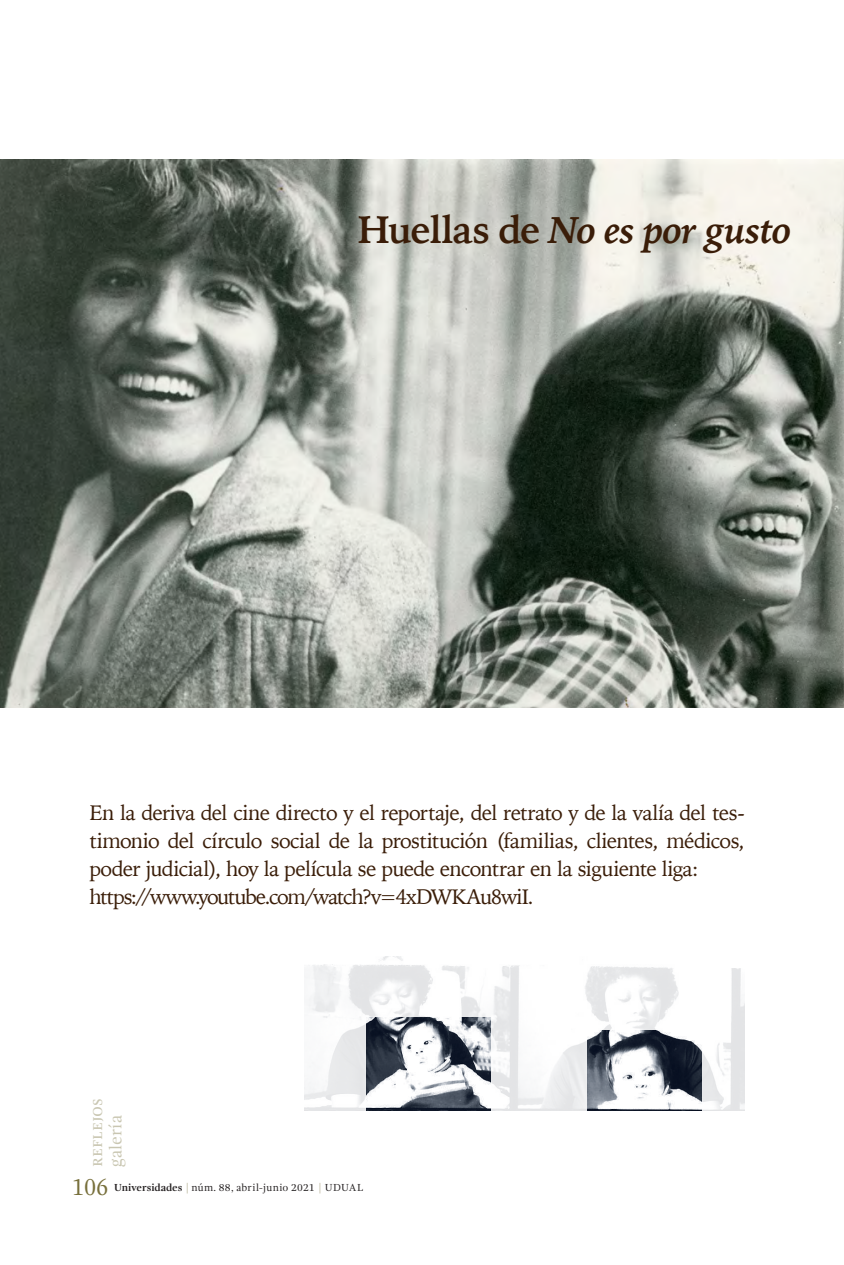
<style>
.page{position:relative;width:844px;height:1265px;background:#fff}
.page>*{position:absolute;margin:0;border:0;box-sizing:border-box;transform-origin:0 0}
.Ad-titulo{font:italic 700 38.5px "Iowan Old Style";letter-spacing:-.025em;color:#3a1d08}
.t1{font:24.5px "Gandhi Serif";color:#78703c;scale:.9 1}
.AQ-fecha{font:21px/28px "Iowan Old Style";letter-spacing:-.04em;color:#3a1d08;text-align:justify}
.AQ-fecha-2{font:21px "Iowan Old Style";letter-spacing:-.065em;color:#3a1d08}
.t2{font:17.5px/19.6px "Gandhi Serif";letter-spacing:.005em;color:#c9c6b1}
.mar-universidades_iz{font:10.5px "Gandhi Serif";letter-spacing:.02em;color:#231f20}
.s1{font-style:normal}
.s2{font-weight:700}
.s3{color:#aea98a}
</style>
<div class="page">
<img style="left:0;top:160px;width:843px;height:548px">
<img style="left:304px;top:957px;width:439px;height:153px">
<p class="Ad-titulo" style="left:357px;top:196px;width:436px"><span class="s1">Huellas de</span> No es por gusto</p>
<p class="AQ-fecha" style="left:89px;top:798px;width:656px">En la deriva del cine directo y el reportaje, del retrato y de la valía del tes&shy;timonio del círculo social de la prostitución (familias, clientes, médicos, poder judicial), hoy la película se puede encontrar en la siguiente liga:</p>
<p class="AQ-fecha-2" style="left:89px;top:878px;width:446px">https://www.youtube.com/watch?v=4xDWKAu8wiI.</p>
<p class="t2" style="left:86px;top:1167px;width:70px;rotate:-90deg">reflejos galería</p>
<p class="t1" style="left:72px;top:1173px;width:42px">106</p>
<p class="mar-universidades_iz" style="left:114px;top:1181px;width:250px"><span class="s2">Universidades</span> <span class="s3">|</span> núm. 88, abril-junio 2021 <span class="s3">|</span> UDUAL</p>
</div>
